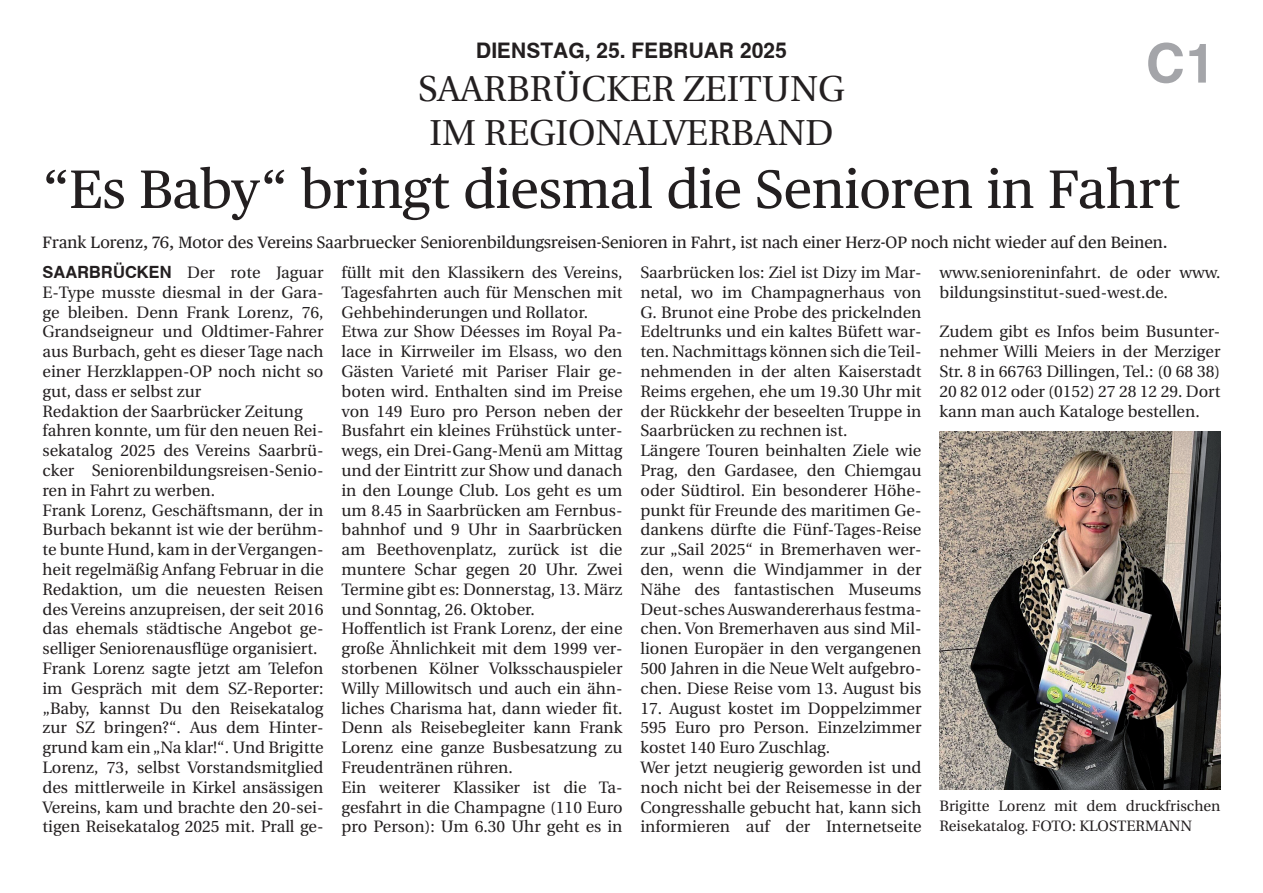
<style>
.page{position:relative;width:1263px;height:893px;background:#fff}
.page>*{position:absolute;margin:0;border:0;box-sizing:border-box;transform-origin:0 0}
.t1{font:54px "Publico Text Web";color:#231f20}
.t2{font:54px "Sans";color:#a4a5a9}
.t3{font:36px/43.2px "Utopia";color:#231f20;text-align:center}
.t4{font:21px "Sans";color:#231f20}
.t5{font:16.5px/19.8px "Utopia";color:#231f20}
.t6{font:16.5px "Publico Text Web";color:#231f20}
.t7{font:15px/19.8px "Utopia";color:#231f20}
.s1{font-family:"Sans"}
</style>
<div class="page">
<img style="left:939px;top:432px;width:281px;height:358px">
<p class="t4" style="left:476px;top:37px;width:312px">DIENSTAG, 25. FEBRUAR 2025</p>
<h2 class="t3" style="left:418px;top:68px;width:428px">SAARBRÜCKER ZEITUNG<br>IM REGIONALVERBAND</h2>
<h1 class="t2" style="left:1146px;top:29px;width:71px">C1</h1>
<h1 class="t1" style="left:43px;top:167px;width:1139px">“Es Baby“ bringt diesmal die Senioren in Fahrt</h1>
<p class="t6" style="left:43px;top:235px;width:1127px">Frank Lorenz, 76, Motor des Vereins Saarbruecker Seniorenbildungsreisen-Senioren in Fahrt, ist nach einer Herz-OP noch nicht wieder auf den Beinen.</p>
<p class="t5" style="left:43px;top:263px;width:282px"><span class="s1">SAARBRÜCKEN</span> Der rote Jaguar E-Type musste diesmal in der Gara&shy;ge bleiben. Denn Frank Lorenz, 76, Grandseigneur und Oldtimer-Fahrer aus Burbach, geht es dieser Tage nach einer Herzklappen-OP noch nicht so gut, dass er selbst zur<br>Redaktion der Saarbrücker Zeitung fahren konnte, um für den neuen Rei&shy;sekatalog 2025 des Vereins Saarbrü&shy;cker Seniorenbildungsreisen-Senio&shy;ren in Fahrt zu werben.<br>Frank Lorenz, Geschäftsmann, der in Burbach bekannt ist wie der berühm&shy;te bunte Hund, kam in der Vergangen&shy;heit regelmäßig Anfang Februar in die Redaktion, um die neuesten Reisen des Vereins anzupreisen, der seit 2016 das ehemals städtische Angebot ge&shy;selliger Seniorenausflüge organisiert.<br>Frank Lorenz sagte jetzt am Telefon im Gespräch mit dem SZ-Reporter: „Baby, kannst Du den Reisekatalog zur SZ bringen?“. Aus dem Hinter&shy;grund kam ein „Na klar!“. Und Brigitte Lorenz, 73, selbst Vorstandsmitglied des mittlerweile in Kirkel ansässigen Vereins, kam und brachte den 20-sei&shy;tigen Reisekatalog 2025 mit. Prall ge-</p>
<p class="t5" style="left:341px;top:263px;width:282px">füllt mit den Klassikern des Vereins, Tagesfahrten auch für Menschen mit Gehbehinderungen und Rollator.<br>Etwa zur Show Déesses im Royal Pa&shy;lace in Kirrweiler im Elsass, wo den Gästen Varieté mit Pariser Flair ge&shy;boten wird. Enthalten sind im Preise von 149 Euro pro Person neben der Busfahrt ein kleines Frühstück unter&shy;wegs, ein Drei-Gang-Menü am Mittag und der Eintritt zur Show und danach in den Lounge Club. Los geht es um um 8.45 in Saarbrücken am Fernbus&shy;bahnhof und 9 Uhr in Saarbrücken am Beethovenplatz, zurück ist die muntere Schar gegen 20 Uhr. Zwei Termine gibt es: Donnerstag, 13. März und Sonntag, 26. Oktober.<br>Hoffentlich ist Frank Lorenz, der eine große Ähnlichkeit mit dem 1999 ver&shy;storbenen Kölner Volksschauspieler Willy Millowitsch und auch ein ähn&shy;liches Charisma hat, dann wieder fit.<br>Denn als Reisebegleiter kann Frank Lorenz eine ganze Busbesatzung zu Freudentränen rühren.<br>Ein weiterer Klassiker ist die Ta&shy;gesfahrt in die Champagne (110 Euro pro Person): Um 6.30 Uhr geht es in</p>
<p class="t5" style="left:640px;top:263px;width:282px">Saarbrücken los: Ziel ist Dizy im Mar&shy;netal, wo im Champagnerhaus von G. Brunot eine Probe des prickelnden Edeltrunks und ein kaltes Büfett war&shy;ten. Nachmittags können sich die Teil&shy;nehmenden in der alten Kaiserstadt Reims ergehen, ehe um 19.30 Uhr mit der Rückkehr der beseelten Truppe in Saarbrücken zu rechnen ist.<br>Längere Touren beinhalten Ziele wie Prag, den Gardasee, den Chiemgau oder Südtirol. Ein besonderer Höhe&shy;punkt für Freunde des maritimen Ge&shy;dankens dürfte die Fünf-Tages-Reise zur „Sail 2025“ in Bremerhaven wer&shy;den, wenn die Windjammer in der Nähe des fantastischen Museums Deut-sches Auswandererhaus festma&shy;chen. Von Bremerhaven aus sind Mil&shy;lionen Europäer in den vergangenen 500 Jahren in die Neue Welt aufgebro&shy;chen. Diese Reise vom 13. August bis</p>
<p class="t5" style="left:640px;top:698px;width:282px">17. August kostet im Doppelzimmer 595 Euro pro Person. Einzelzimmer kostet 140 Euro Zuschlag.<br>Wer jetzt neugierig geworden ist und noch nicht bei der Reisemesse in der Congresshalle gebucht hat, kann sich informieren auf der Internetseite</p>
<p class="t5" style="left:939px;top:263px;width:282px">www.senioreninfahrt. de oder www. bildungsinstitut-sued-west.de.</p>
<p class="t5" style="left:939px;top:322px;width:282px;text-align:justify">Zudem gibt es Infos beim Busunter&shy;nehmer Willi Meiers in der Merziger Str. 8 in 66763 Dillingen, Tel.: (0 68 38)<br>20 82 012 oder (0152) 27 28 12 29. Dort kann man auch Kataloge bestellen.</p>
<p class="t7" style="left:939px;top:796px;width:282px">Brigitte Lorenz mit dem druckfrischen<br>Reisekatalog. FOTO: KLOSTERMANN</p>
</div>
